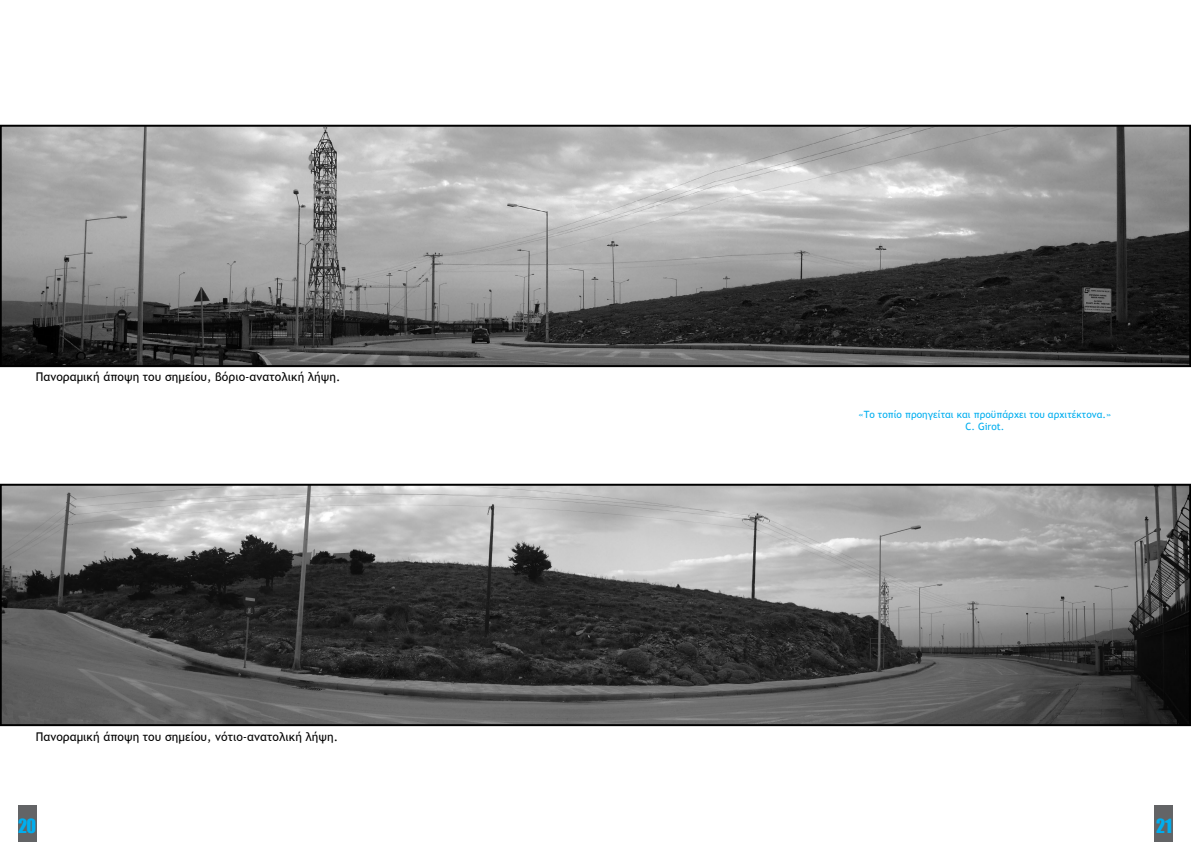
<style>
.page{position:relative;width:1191px;height:842px;background:#fff}
.page>*{position:absolute;margin:0;border:0;box-sizing:border-box;transform-origin:0 0}
.t1{font:18px "Impact";color:#00aeef}
.t2{font:12px "Trebuchet MS";color:#000}
.t3{font:10px/12px "Trebuchet MS";color:#00aeef;text-align:center}
</style>
<div class="page">
<div style="left:1155px;top:806px;width:18px;height:36px;background:#636466"></div>
<div style="left:18px;top:806px;width:18px;height:36px;background:#636466"></div>
<img style="left:3px;top:128px;width:1185px;height:236px">
<div style="left:0;top:125px;width:1191px;height:242px;border:2px solid #000"></div>
<img style="left:3px;top:487px;width:1185px;height:236px">
<div style="left:0;top:484px;width:1191px;height:242px;border:2px solid #000"></div>
<p class="t2" style="left:36px;top:370px;width:306px">Πανοραμική άποψη του σημείου, βόριο-ανατολική λήψη.</p>
<p class="t2" style="left:36px;top:730px;width:304px">Πανοραμική άποψη του σημείου, νότιο-ανατολική λήψη.</p>
<p class="t3" style="left:858px;top:408px;width:254px">«Το τοπίο προηγείται και προϋπάρχει του αρχιτέκτονα.»<br>C. Girot.</p>
<h1 class="t1" style="left:18px;top:812px;width:19px">20</h1>
<h1 class="t1" style="left:1156px;top:812px;width:17px">21</h1>
</div>
